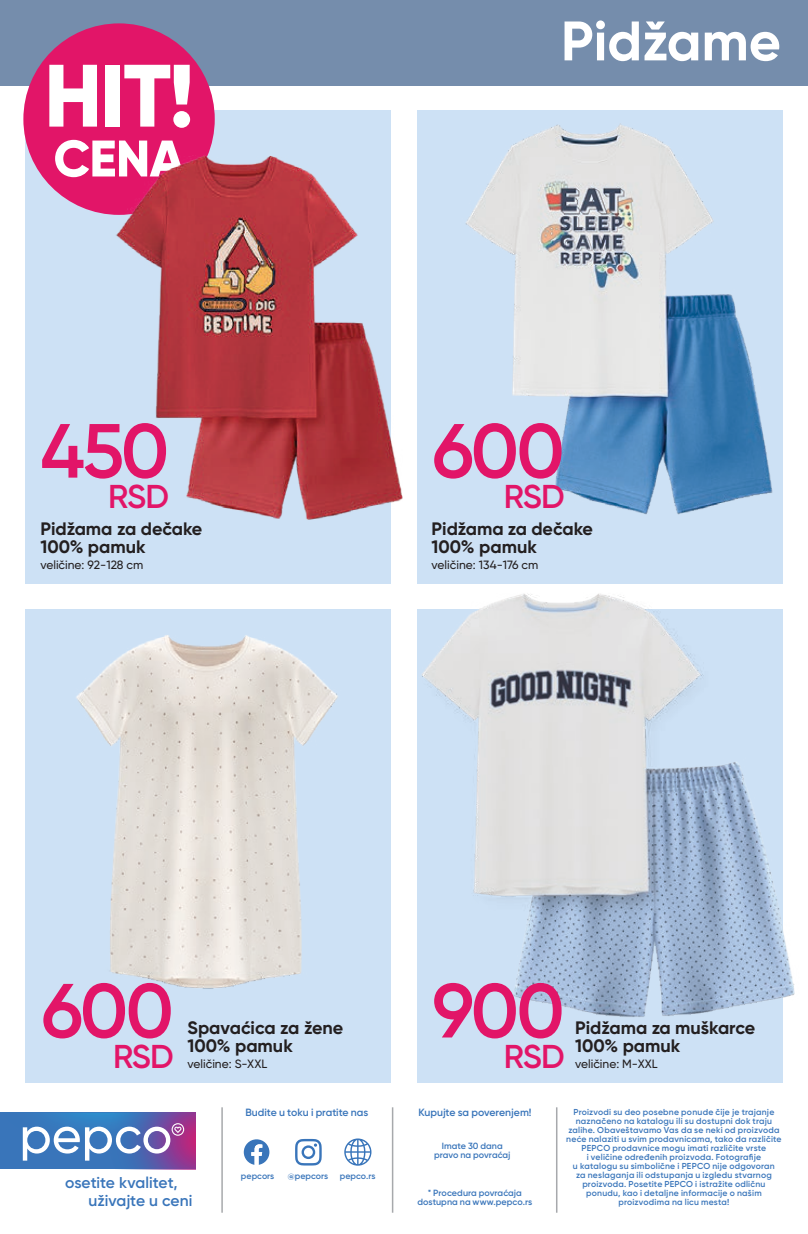
<style>
.page{position:relative;width:808px;height:1234px;background:#fff}
.page>*{position:absolute;margin:0;border:0;box-sizing:border-box;transform-origin:0 0}
.t1{font:800 88.2px "Gilroy";color:#fff}
.t2{font:600 76.5px "Gilroy";letter-spacing:-.035em;color:#e21568}
.t3{font:700 55.5px "Gilroy";color:#fff}
.t4{font:800 51.3px "Gilroy";color:#fff}
.t5{font:600 33px "Gilroy";letter-spacing:-.035em;color:#e21568}
.t6{font:700 18px/18px "Gilroy";color:#231f20}
.t7{font:600 15.6px/18.6px "Gilroy";color:#3975ba}
.t8{font:500 12px "Gilroy";color:#231f20}
.t9{font:600 10.5px "Gilroy";letter-spacing:-.005em;color:#3975ba}
.t10{font:600 9px/9px "Gilroy";letter-spacing:.005em;color:#3975ba;text-align:center}
.t11{font:600 8.85px "Gilroy";letter-spacing:.005em;color:#3975ba}
.t12{font:600 8.7px/9px "Gilroy";letter-spacing:.025em;color:#3975ba;text-align:center}
</style>
<div class="page">
<div style="left:26px;top:111px;width:365px;height:472px;background:#cde1f5"></div>
<div style="left:26px;top:609px;width:365px;height:473px;background:#cde1f5"></div>
<div style="left:0;top:0;width:808px;height:85px;background:#758dac"></div>
<img style="left:434px;top:110px;width:349px;height:422px">
<img style="left:76px;top:635px;width:262px;height:354px">
<img style="left:384px;top:532px;width:411px;height:543px">
<hr style="left:392px;top:1106px;width:1px;height:106px;background:#a7a9ac">
<hr style="left:221px;top:1106px;width:2px;height:106px;background:#a7a9ac">
<hr style="left:556px;top:1106px;width:1px;height:106px;background:#a7a9ac">
<svg style="left:0;top:1112px;width:195px;height:56px;background:#6880be"></svg>
<svg style="left:344px;top:1138px;width:27px;height:27px"></svg>
<svg style="left:244px;top:1139px;width:25px;height:25px"></svg>
<svg style="left:295px;top:1138px;width:27px;height:27px"></svg>
<div style="left:23px;top:23px;width:192px;height:192px;background:#e21568;border-radius:50%"></div>
<img style="left:102px;top:130px;width:328px;height:416px">
<h1 class="t1" style="left:44px;top:40px;width:152px">HIT!</h1>
<h3 class="t4" style="left:54px;top:126px;width:132px">CENA</h3>
<h2 class="t2" style="left:40px;top:403px;width:130px">450</h2>
<h3 class="t5" style="left:108px;top:475px;width:62px">RSD</h3>
<h3 class="t6" style="left:40px;top:519px;width:164px">Pidžama za dečake<br>100% pamuk</h3>
<h3 class="t8" style="left:40px;top:557px;width:104px">veličine: 92-128 cm</h3>
<h3 class="t3" style="left:561px;top:6px;width:222px">Pidžame</h3>
<h2 class="t2" style="left:432px;top:403px;width:134px">600</h2>
<h3 class="t5" style="left:504px;top:475px;width:62px">RSD</h3>
<h3 class="t6" style="left:432px;top:519px;width:163px">Pidžama za dečake<br>100% pamuk</h3>
<h3 class="t8" style="left:432px;top:557px;width:108px">veličine: 134-176 cm</h3>
<h2 class="t2" style="left:41px;top:963px;width:134px">600</h2>
<h3 class="t5" style="left:113px;top:1035px;width:62px">RSD</h3>
<h3 class="t6" style="left:188px;top:1018px;width:157px">Spavaćica za žene<br>100% pamuk</h3>
<h3 class="t8" style="left:188px;top:1055px;width:81px">veličine: S-XXL</h3>
<p class="t9" style="left:245px;top:1105px;width:124px">Budite u toku i pratite nas</p>
<h3 class="t7" style="left:89px;top:1172px;width:105px;text-indent:-24px">osetite kvalitet, uživajte u ceni</h3>
<p class="t11" style="left:241px;top:1169px;width:35px">pepcors</p>
<p class="t11" style="left:288px;top:1169px;width:42px">@pepcors</p>
<p class="t11" style="left:340px;top:1169px;width:37px">pepco.rs</p>
<h2 class="t2" style="left:432px;top:963px;width:134px">900</h2>
<h3 class="t5" style="left:504px;top:1035px;width:62px">RSD</h3>
<h3 class="t6" style="left:575px;top:1018px;width:182px">Pidžama za muškarce<br>100% pamuk</h3>
<h3 class="t8" style="left:575px;top:1055px;width:84px">veličine: M-XXL</h3>
<p class="t9" style="left:418px;top:1105px;width:115px">Kupujte sa poverenjem!</p>
<p class="t10" style="left:434px;top:1141px;width:78px">Imate 30 dana pravo na povraćaj</p>
<p class="t10" style="left:417px;top:1187px;width:116px">* Procedura povraćaja dostupna na www.pepco.rs</p>
<p class="t12" style="left:566px;top:1107px;width:217px">Proizvodi su deo posebne ponude čije je trajanje naznačeno na katalogu ili su dostupni dok traju zalihe. Obaveštavamo Vas da se neki od proizvoda neće nalaziti u svim prodavnicama, tako da različite PEPCO prodavnice mogu imati različite vrste<br>i veličine određenih proizvoda. Fotografije<br>u katalogu su simbolične i PEPCO nije odgovoran<br>za neslaganja ili odstupanja u izgledu stvarnog proizvoda. Posetite PEPCO i istražite odličnu ponudu, kao i detaljne informacije o našim proizvodima na licu mesta!</p>
</div>
